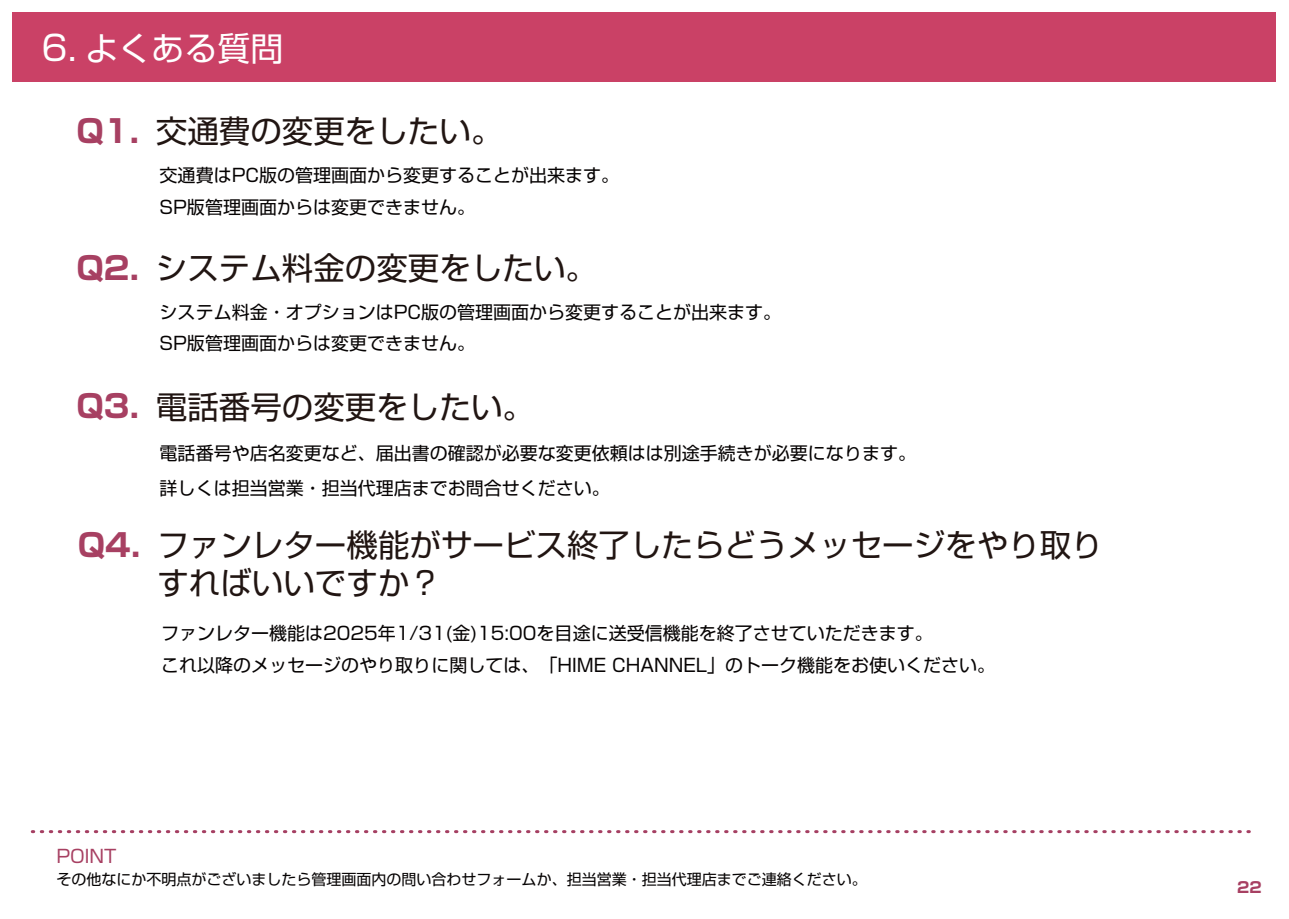
<style>
.page{position:relative;width:1289px;height:919px;background:#fff}
.page>*{position:absolute;margin:0;border:0;box-sizing:border-box;transform-origin:0 0}
.t1{font:33px "Shin Go Pr 5";color:#fff}
.t2{font:31.5px/37.8px "Shin Go Pr 5";color:#211512}
.t3{font:18px/31.5px "Shin Go Pr 5";color:#060303}
.t4{font:18px "Shin Go Pro";color:#a74062}
.t5{font:15px "Shin Go Pr 5";color:#060303}
.t6{font:700 15px "Shin Go Pro";color:#a74062}
.s1{font-family:"Shin Go Pro";font-size:34.5px}
.s2{font-family:"Shin Go Pro";font-weight:700;color:#a74062}
</style>
<div class="page">
<div style="left:13px;top:13px;width:1263px;height:69px;background:#ca4166"></div>
<svg style="left:32px;top:830px;width:1219px;height:3px"></svg>
<h1 class="t1" style="left:42px;top:21px;width:243px"><span class="s1">6.</span> よくある質問</h1>
<h2 class="t2" style="left:76px;top:109px;width:427px"><span class="s2">Q1.</span> 交通費の変更をしたい。</h2>
<p class="t3" style="left:160px;top:158px;width:461px">交通費はPC版の管理画面から変更することが出来ます。<br>SP版管理画面からは変更できません。</p>
<h2 class="t2" style="left:76px;top:246px;width:522px"><span class="s2">Q2.</span> システム料金の変更をしたい。</h2>
<p class="t3" style="left:160px;top:294px;width:623px">システム料金・オプションはPC版の管理画面から変更することが出来ます。<br>SP版管理画面からは変更できません。</p>
<h2 class="t2" style="left:76px;top:385px;width:459px"><span class="s2">Q3.</span> 電話番号の変更をしたい。</h2>
<p class="t3" style="left:160px;top:434px;width:758px;line-height:34.5px">電話番号や店名変更など、届出書の確認が必要な変更依頼はは別途手続きが必要になります。詳しくは担当営業・担当代理店までお問合せください。</p>
<h2 class="t2" style="left:157px;top:523px;width:947px;text-indent:-79px"><span class="s2">Q4.</span> ファンレター機能がサービス終了したらどうメッセージをやり取りすればいいですか？</h2>
<p class="t3" style="left:161px;top:616px;width:835px">ファンレター機能は2025年1/31(金)15:00を目途に送受信機能を終了させていただきます。<br>これ以降のメッセージのやり取りに関しては、「HIME CHANNEL」のトーク機能をお使いください。</p>
<p class="t4" style="left:56px;top:841px;width:61px">POINT</p>
<p class="t5" style="left:56px;top:867px;width:811px">その他なにか不明点がございましたら管理画面内の問い合わせフォームか、担当営業・担当代理店までご連絡ください。</p>
<p class="t6" style="left:1236px;top:874px;width:26px">22</p>
</div>
